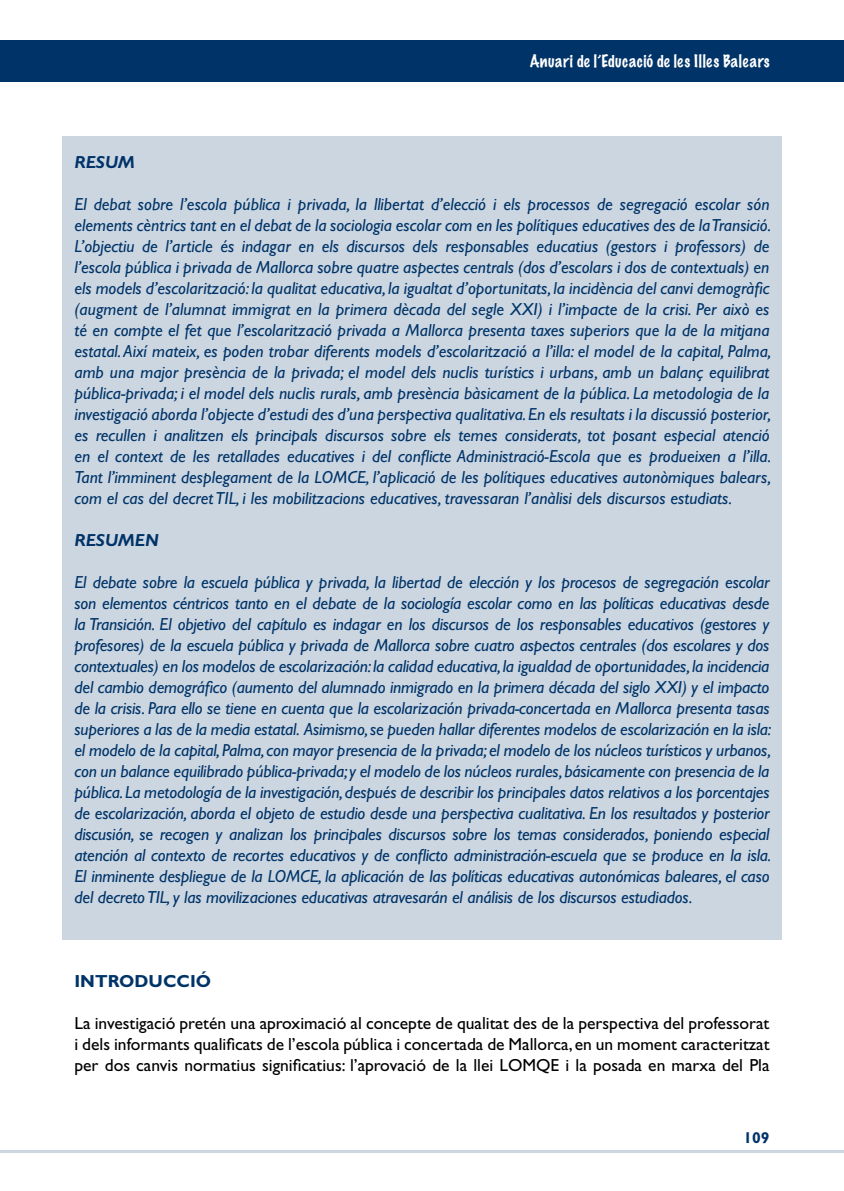
<style>
.page{position:relative;width:844px;height:1191px;background:#fff}
.page>*{position:absolute;margin:0;border:0;box-sizing:border-box;transform-origin:0 0}
.t1{font:italic 17.5px/21px "Gill Sans Std";letter-spacing:-.01em;color:#003468;text-align:justify}
.t2{font:17.5px/21px "Gill Sans Std";color:#000;text-align:justify}
.t3{font:italic 700 17.5px "Gill Sans Std";color:#003468}
.t4{font:700 17.5px "Gill Sans Std";color:#003468}
.t5{font:100 15.75px "Marker Felt";letter-spacing:.03em;color:#fff}
.t6{font:700 15.75px "Gill Sans Std";color:#003468}
</style>
<div class="page">
<hr style="left:0;top:1150px;width:843px;height:2px;background:#ccd6e1">
<div style="left:0;top:40px;width:843px;height:42px;background:#003468"></div>
<div style="left:62px;top:136px;width:719px;height:803px;background:#ccd6e1"></div>
<p class="t5" style="left:529px;top:49px;width:241px">Anuari de l’Educació de les Illes Balears</p>
<p class="t3" style="left:74px;top:152px;width:62px">RESUM</p>
<p class="t1" style="left:74px;top:194px;width:698px">El debat sobre l’escola pública i privada, la llibertat d’elecció i els processos de segregació escolar són elements cèntrics tant en el debat de la sociologia escolar com en les polítiques educatives des de la Transició.<br>L’objectiu de l’article és indagar en els discursos dels responsables educatius (gestors i professors) de l’escola pública i privada de Mallorca sobre quatre aspectes centrals (dos d’escolars i dos de contextuals) en els models d’escolarització: la qualitat educativa, la igualtat d’oportunitats, la incidència del canvi demogràfic (augment de l’alumnat immigrat en la primera dècada del segle XXI) i l’impacte de la crisi. Per això es té en compte el fet que l’escolarització privada a Mallorca presenta taxes superiors que la de la mitjana estatal. Així mateix, es poden trobar diferents models d’escolarització a l’illa: el model de la capital, Palma, amb una major presència de la privada; el model dels nuclis turístics i urbans, amb un balanç equilibrat pública-privada; i el model dels nuclis rurals, amb presència bàsicament de la pública. La metodologia de la investigació aborda l’objecte d’estudi des d’una perspectiva qualitativa. En els resultats i la discussió posterior, es recullen i analitzen els principals discursos sobre els temes considerats, tot posant especial atenció en el context de les retallades educatives i del conflicte Administració-Escola que es produeixen a l’illa.<br>Tant l’imminent desplegament de la LOMCE, l’aplicació de les polítiques educatives autonòmiques balears, com el cas del decret TIL, i les mobilitzacions educatives, travessaran l’anàlisi dels discursos estudiats.</p>
<p class="t3" style="left:74px;top:530px;width:86px">RESUMEN</p>
<p class="t1" style="left:74px;top:572px;width:698px">El debate sobre la escuela pública y privada, la libertad de elección y los procesos de segregación escolar son elementos céntricos tanto en el debate de la sociología escolar como en las políticas educativas desde la Transición. El objetivo del capítulo es indagar en los discursos de los responsables educativos (gestores y profesores) de la escuela pública y privada de Mallorca sobre cuatro aspectos centrales (dos escolares y dos contextuales) en los modelos de escolarización: la calidad educativa, la igualdad de oportunidades, la incidencia del cambio demográfico (aumento del alumnado inmigrado en la primera década del siglo XXI) y el impacto de la crisis. Para ello se tiene en cuenta que la escolarización privada-concertada en Mallorca presenta tasas superiores a las de la media estatal. Asimismo, se pueden hallar diferentes modelos de escolarización en la isla: el modelo de la capital, Palma, con mayor presencia de la privada; el modelo de los núcleos turísticos y urbanos, con un balance equilibrado pública-privada; y el modelo de los núcleos rurales, básicamente con presencia de la pública. La metodología de la investigación, después de describir los principales datos relativos a los porcentajes de escolarización, aborda el objeto de estudio desde una perspectiva cualitativa. En los resultados y posterior discusión, se recogen y analizan los principales discursos sobre los temas considerados, poniendo especial atención al contexto de recortes educativos y de conflicto administración-escuela que se produce en la isla.<br>El inminente despliegue de la LOMCE, la aplicación de las políticas educativas autonómicas baleares, el caso del decreto TIL, y las movilizaciones educativas atravesarán el análisis de los discursos estudiados.</p>
<p class="t4" style="left:74px;top:971px;width:138px">INTRODUCCIÓ</p>
<p class="t2" style="left:74px;top:1013px;width:696px">La investigació pretén una aproximació al concepte de qualitat des de la perspectiva del professorat i dels informants qualificats de l’escola pública i concertada de Mallorca, en un moment caracteritzat per dos canvis normatius significatius: l’aprovació de la llei LOMQE i la posada en marxa del Pla</p>
<p class="t6" style="left:743px;top:1128px;width:28px">109</p>
</div>
